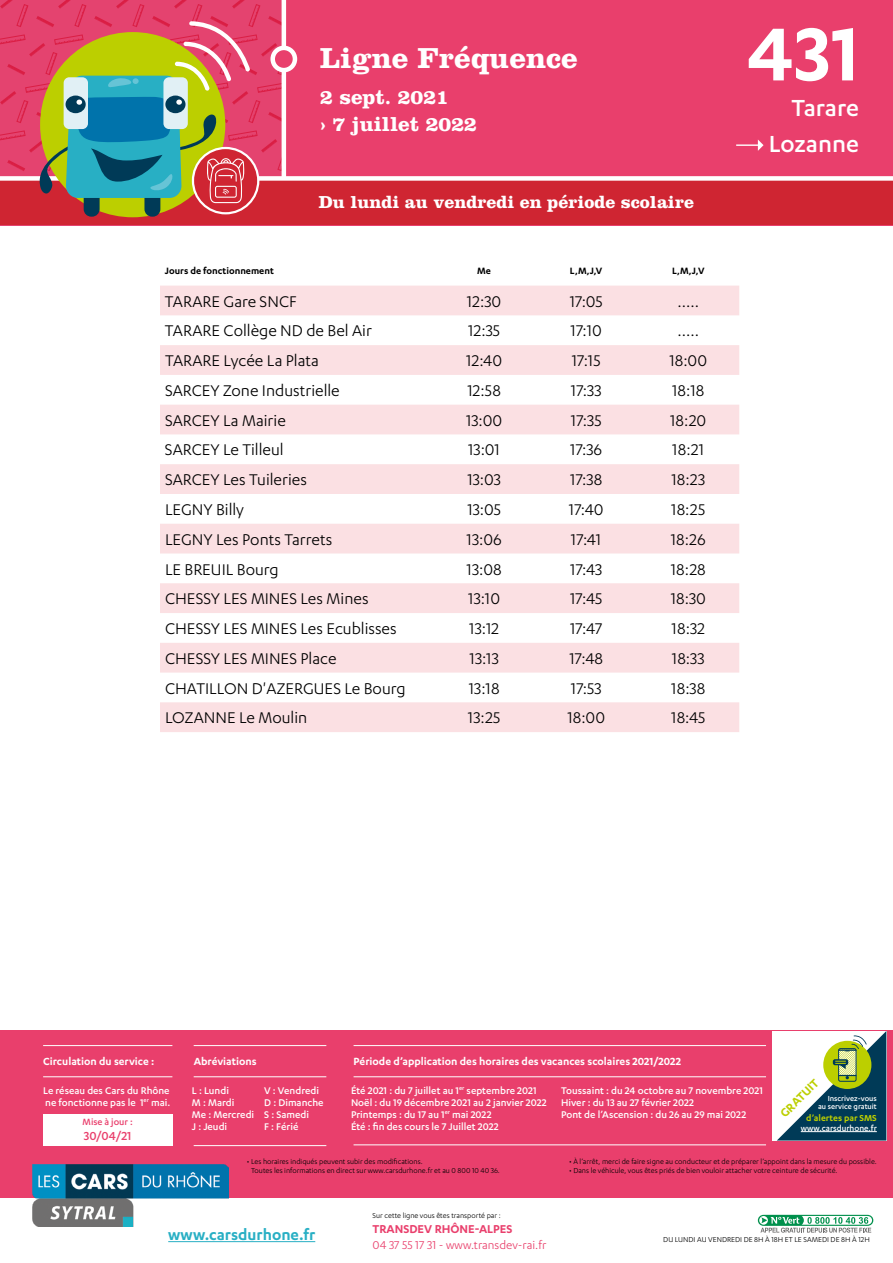
<style>
.page{position:relative;width:893px;height:1263px;background:#fff}
.page>*{position:absolute;margin:0;border:0;box-sizing:border-box;transform-origin:0 0}
.t1{font:600 87px "Karbon";color:#fff}
.t2{font:700 30px "Clarendon LT Std";color:#fff}
.t3{font:500 27px/35.7px "Karbon";color:#fff;text-align:right}
.t4{font:700 21px/27px "Clarendon LT Std";color:#fff}
.t5{font:18px "Karbon";color:#000}
.t6{font:700 18px "Clarendon LT Std";color:#fff}
.t7{font:600 17.55px "Karbon";color:#28afc4}
.t8{font:500 13.5px "Karbon";color:#e93f6c}
.t9{font:600 13.5px "Karbon";color:#bccf00}
.t10{font:600 13.2px/15.9px "Karbon";color:#e93f6c}
.t11{font:600 12px "Karbon";color:#fff}
.t12{font:500 11.25px/12px "Karbon";color:#fff}
.t13{font:600 10.65px "Karbon";color:#000}
.t14{font:500 10.5px "Karbon";color:#e93f6c}
.t15{font:600 10.05px "Karbon";color:#bccf00}
.t16{font:500 9.3px "Karbon";color:#fff}
.t17{font:500 8.55px/7.8px "Karbon";color:#fff;text-align:right}
.t18{font:8.25px/9px "Karbon";color:#000}
.s1{font-weight:400;color:#e9416d}
.s2{font-weight:400}
.s3{font-weight:400;color:#e9416c}
</style>
<div class="page">
<div style="left:0;top:1031px;width:893px;height:167px;background:#e93f6c"></div>
<svg style="left:757px;top:1214px;width:117px;height:13px"></svg>
<svg style="left:758px;top:1215px;width:115px;height:18px"></svg>
<hr style="left:168px;top:1241px;width:147px;height:1px;background:#28afc4">
<img style="left:33px;top:1164px;width:195px;height:62px">
<hr style="left:43px;top:1045px;width:129px;height:1px;background:#fff">
<hr style="left:43px;top:1076px;width:129px;height:1px;background:#fff">
<hr style="left:194px;top:1045px;width:132px;height:1px;background:#fff">
<hr style="left:194px;top:1076px;width:132px;height:1px;background:#fff">
<hr style="left:194px;top:1145px;width:132px;height:1px;background:#fff">
<hr style="left:354px;top:1045px;width:412px;height:1px;background:#fff">
<hr style="left:354px;top:1076px;width:412px;height:1px;background:#fff">
<hr style="left:354px;top:1144px;width:412px;height:1px;background:#fff">
<div style="left:43px;top:1114px;width:129px;height:32px;background:#fff"></div>
<div style="left:772px;top:1031px;width:114px;height:109px;background:#fff"></div>
<svg style="left:777px;top:1031px;width:109px;height:109px"></svg>
<hr style="left:801px;top:1131px;width:76px;height:1px;background:#fff">
<div style="left:0;top:0;width:893px;height:225px;background:#e93f6c"></div>
<svg style="left:0;top:0;width:282px;height:176px"></svg>
<div style="left:0;top:178px;width:893px;height:47px;background:#cf2532"></div>
<div style="left:0;top:176px;width:893px;height:5px;background:#fff"></div>
<hr style="left:282px;top:0;width:4px;height:178px;background:#fff">
<svg style="left:273px;top:48px;width:22px;height:22px"></svg>
<div style="left:270px;top:46px;width:27px;height:26px;border:4px solid #fff;border-radius:50%"></div>
<svg style="left:758px;top:140px;width:5px;height:11px"></svg>
<hr style="left:736px;top:144px;width:23px;height:2px;background:#fff">
<div style="left:84px;top:190px;width:16px;height:27px;background:#003a57;border-radius:8px"></div>
<div style="left:144px;top:190px;width:16px;height:27px;background:#003a57;border-radius:8px"></div>
<svg style="left:193px;top:148px;width:65px;height:65px"></svg>
<div style="left:192px;top:147px;width:67px;height:67px;border:2px solid #fff;border-radius:50%"></div>
<svg style="left:35px;top:21px;width:215px;height:185px"></svg>
<svg style="left:160px;top:286px;width:579px;height:446px;fill:#fbe0e3"></svg>
<h1 class="t1" style="left:747px;top:5px;width:114px">431</h1>
<h2 class="t2" style="left:320px;top:40px;width:259px">Ligne Fréquence</h2>
<p class="t4" style="left:320px;top:83px;width:158px">2 sept. 2021<br>› 7 juillet 2022</p>
<h3 class="t3" style="left:769px;top:89px;width:92px">Tarare<br>Lozanne</h3>
<p class="t6" style="left:319px;top:191px;width:377px">Du lundi au vendredi en période scolaire</p>
<p class="t13" style="left:165px;top:265px;width:110px">Jours de fonctionnement</p>
<p class="t13" style="left:477px;top:265px;width:15px">Me</p>
<p class="t13" style="left:570px;top:265px;width:34px">L,M,J,V</p>
<p class="t13" style="left:672px;top:265px;width:34px">L,M,J,V</p>
<p class="t5" style="left:165px;top:291px;width:133px">TARARE Gare SNCF</p>
<p class="t5" style="left:467px;top:291px;width:36px">12:30</p>
<p class="t5" style="left:570px;top:291px;width:35px">17:05</p>
<p class="t5" style="left:677px;top:291px;width:23px">.....</p>
<p class="t5" style="left:165px;top:321px;width:208px">TARARE Collège ND de Bel Air</p>
<p class="t5" style="left:468px;top:321px;width:33px">12:35</p>
<p class="t5" style="left:570px;top:321px;width:33px">17:10</p>
<p class="t5" style="left:677px;top:321px;width:23px">.....</p>
<p class="t5" style="left:165px;top:351px;width:155px">TARARE Lycée La Plata</p>
<p class="t5" style="left:466px;top:351px;width:37px">12:40</p>
<p class="t5" style="left:572px;top:351px;width:30px">17:15</p>
<p class="t5" style="left:669px;top:351px;width:39px">18:00</p>
<p class="t5" style="left:165px;top:381px;width:176px">SARCEY Zone Industrielle</p>
<p class="t5" style="left:467px;top:381px;width:35px">12:58</p>
<p class="t5" style="left:571px;top:381px;width:32px">17:33</p>
<p class="t5" style="left:672px;top:381px;width:34px">18:18</p>
<p class="t5" style="left:165px;top:410px;width:122px">SARCEY La Mairie</p>
<p class="t5" style="left:466px;top:410px;width:38px">13:00</p>
<p class="t5" style="left:571px;top:410px;width:32px">17:35</p>
<p class="t5" style="left:670px;top:410px;width:38px">18:20</p>
<p class="t5" style="left:165px;top:440px;width:120px">SARCEY Le Tilleul</p>
<p class="t5" style="left:468px;top:440px;width:33px">13:01</p>
<p class="t5" style="left:570px;top:440px;width:34px">17:36</p>
<p class="t5" style="left:672px;top:440px;width:33px">18:21</p>
<p class="t5" style="left:165px;top:470px;width:143px">SARCEY Les Tuileries</p>
<p class="t5" style="left:467px;top:470px;width:35px">13:03</p>
<p class="t5" style="left:570px;top:470px;width:34px">17:38</p>
<p class="t5" style="left:671px;top:470px;width:35px">18:23</p>
<p class="t5" style="left:165px;top:500px;width:80px">LEGNY Billy</p>
<p class="t5" style="left:467px;top:500px;width:35px">13:05</p>
<p class="t5" style="left:569px;top:500px;width:36px">17:40</p>
<p class="t5" style="left:671px;top:500px;width:36px">18:25</p>
<p class="t5" style="left:165px;top:529px;width:169px">LEGNY Les Ponts Tarrets</p>
<p class="t5" style="left:467px;top:529px;width:37px">13:06</p>
<p class="t5" style="left:571px;top:529px;width:32px">17:41</p>
<p class="t5" style="left:671px;top:529px;width:37px">18:26</p>
<p class="t5" style="left:165px;top:559px;width:115px">LE BREUIL Bourg</p>
<p class="t5" style="left:467px;top:559px;width:37px">13:08</p>
<p class="t5" style="left:570px;top:559px;width:34px">17:43</p>
<p class="t5" style="left:671px;top:559px;width:37px">18:28</p>
<p class="t5" style="left:165px;top:589px;width:205px">CHESSY LES MINES Les Mines</p>
<p class="t5" style="left:468px;top:589px;width:33px">13:10</p>
<p class="t5" style="left:570px;top:589px;width:34px">17:45</p>
<p class="t5" style="left:671px;top:589px;width:37px">18:30</p>
<p class="t5" style="left:165px;top:619px;width:233px">CHESSY LES MINES Les Ecublisses</p>
<p class="t5" style="left:469px;top:619px;width:31px">13:12</p>
<p class="t5" style="left:570px;top:619px;width:34px">17:47</p>
<p class="t5" style="left:672px;top:619px;width:35px">18:32</p>
<p class="t5" style="left:165px;top:648px;width:173px">CHESSY LES MINES Place</p>
<p class="t5" style="left:469px;top:648px;width:31px">13:13</p>
<p class="t5" style="left:569px;top:648px;width:35px">17:48</p>
<p class="t5" style="left:672px;top:648px;width:34px">18:33</p>
<p class="t5" style="left:165px;top:678px;width:242px">CHATILLON D'AZERGUES Le Bourg</p>
<p class="t5" style="left:469px;top:678px;width:32px">13:18</p>
<p class="t5" style="left:571px;top:678px;width:32px">17:53</p>
<p class="t5" style="left:671px;top:678px;width:36px">18:38</p>
<p class="t5" style="left:165px;top:708px;width:144px">LOZANNE Le Moulin</p>
<p class="t5" style="left:468px;top:708px;width:34px">13:25</p>
<p class="t5" style="left:567px;top:708px;width:39px">18:00</p>
<p class="t5" style="left:671px;top:708px;width:36px">18:45</p>
<p class="t11" style="left:43px;top:1055px;width:113px">Circulation du service :</p>
<p class="t12" style="left:43px;top:1084px;width:129px">Le réseau des Cars du Rhône ne fonctionne pas le 1<sup>er</sup> mai.</p>
<p class="t14" style="left:83px;top:1116px;width:52px">Mise à jour :</p>
<p class="t8" style="left:84px;top:1128px;width:49px">30/04/21</p>
<p class="t11" style="left:194px;top:1055px;width:65px">Abréviations</p>
<p class="t11" style="left:354px;top:1055px;width:329px">Période d’application des horaires des vacances scolaires 2021/2022</p>
<p class="t12" style="left:351px;top:1084px;width:197px">Été 2021 : du 7 juillet au 1<sup>er</sup> septembre 2021<br>Noël : du 19 décembre 2021 au 2 janvier 2022<br>Printemps : du 17 au 1<sup>er</sup> mai 2022<br>Été : fin des cours le 7 Juillet 2022</p>
<p class="t12" style="left:561px;top:1084px;width:203px">Toussaint : du 24 octobre au 7 novembre 2021<br>Hiver : du 13 au 27 février 2022<br>Pont de l’Ascension : du 26 au 29 mai 2022</p>
<p class="t12" style="left:264px;top:1084px;width:61px">V : Vendredi<br>D : Dimanche<br>S : Samedi<br>F : Férié</p>
<p class="t12" style="left:192px;top:1084px;width:64px">L : Lundi<br>M : Mardi<br>Me : Mercredi<br>J : Jeudi</p>
<p class="t9" style="left:777px;top:1110px;width:50px;rotate:-45deg">GRATUIT</p>
<p class="t17" style="left:818px;top:1094px;width:60px">Inscrivez-vous au service gratuit</p>
<p class="t15" style="left:806px;top:1112px;width:72px">d’alertes par SMS</p>
<p class="t16" style="left:801px;top:1123px;width:78px">www.carsdurhone.fr</p>
<p class="t18" style="left:251px;top:1156px;width:250px;text-indent:-4px">• Les horaires indiqués peuvent subir des modifications.<br>Toutes les informations en direct sur www.carsdurhone.fr et au 0 800 10 40 36.</p>
<p class="t18" style="left:569px;top:1156px;width:309px">• À l’arrêt, merci de faire signe au conducteur et de préparer l’appoint dans la mesure du possible.</p>
<p class="t18" style="left:569px;top:1165px;width:270px">• Dans le véhicule, vous êtes priés de bien vouloir attacher votre ceinture de sécurité.</p>
<p class="t7" style="left:168px;top:1224px;width:149px">www.carsdurhone.fr</p>
<p class="t18" style="left:373px;top:1211px;width:130px">Sur cette ligne vous êtes transporté par :</p>
<p class="t10" style="left:373px;top:1220px;width:175px">TRANSDEV RHÔNE-ALPES<br><span class="s1">04 37 55 17 31</span> <span class="s2">-</span> <span class="s3">www.transdev-rai.fr</span></p>
<p class="t18" style="left:663px;top:1235px;width:208px">DU LUNDI AU VENDREDI DE 8H À 18H ET LE SAMEDI DE 8H À 12H</p>
</div>
